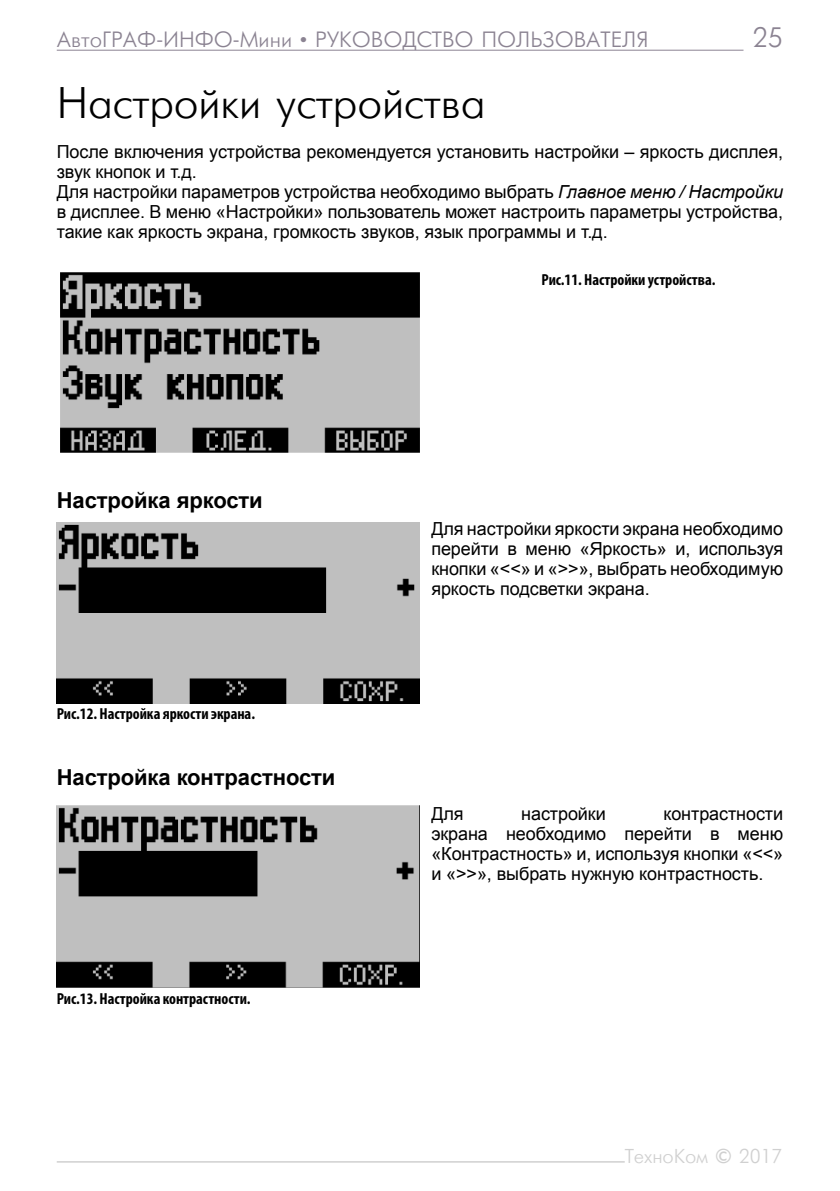
<style>
.page{position:relative;width:840px;height:1191px;background:#fff}
.page>*{position:absolute;margin:0;border:0;box-sizing:border-box;transform-origin:0 0}
.t1{font:44px "Futuris Cyrillic";letter-spacing:-.005em;color:#000}
.t2{font:28px "Futuris Cyrillic";color:#8b8392}
.t3{font:22px "Futuris Cyrillic";color:#8b8392}
.t4{font:700 22px "Arial";letter-spacing:-.005em;color:#000}
.t5{font:20px "Futuris Cyrillic";letter-spacing:-.005em;color:#d0d0d0}
.t6{font:18px/20px "Arial";letter-spacing:-.005em;color:#000;text-align:justify}
.t7{font:700 condensed 16px "Myriad Pro";letter-spacing:-.005em;color:#000}
.s1{font-style:italic}
</style>
<div class="page">
<hr style="left:57px;top:50px;width:686px;height:1px;background:#8b8392">
<hr style="left:57px;top:1161px;width:567px;height:1px;background:#d0d0d0">
<img style="left:61px;top:273px;width:359px;height:179px">
<img style="left:57px;top:522px;width:363px;height:181px">
<img style="left:57px;top:805px;width:363px;height:182px">
<p class="t3" style="left:57px;top:28px;width:593px">АвтоГРАФ-ИНФО-Мини • РУКОВОДСТВО ПОЛЬЗОВАТЕЛЯ</p>
<h2 class="t2" style="left:752px;top:23px;width:32px">25</h2>
<h1 class="t1" style="left:57px;top:80px;width:430px">Настройки устройства</h1>
<p class="t6" style="left:57px;top:142px;width:727px;text-align:left">После включения устройства рекомендуется установить настройки – яркость дисплея, звук кнопок и т.д.<br>Для настройки параметров устройства необходимо выбрать <span class="s1">Главное меню / Настройки </span>в дисплее. В меню «Настройки» пользователь может настроить параметры устройства, такие как яркость экрана, громкость звуков, язык программы и т.д.</p>
<p class="t7" style="left:541px;top:270px;width:175px">Рис.11. Настройки устройства.</p>
<p class="t4" style="left:57px;top:485px;width:207px">Настройка яркости</p>
<p class="t7" style="left:57px;top:703px;width:200px">Рис.12. Настройка яркости экрана.</p>
<p class="t4" style="left:57px;top:763px;width:280px">Настройка контрастности</p>
<p class="t7" style="left:57px;top:988px;width:195px">Рис.13. Настройка контрастности.</p>
<p class="t6" style="left:431px;top:519px;width:353px">Для настройки яркости экрана необходимо перейти в меню «Яркость» и, используя кнопки «&lt;&lt;» и «&gt;&gt;», выбрать необходимую яркость подсветки экрана.</p>
<p class="t6" style="left:431px;top:803px;width:34px">Для</p>
<p class="t6" style="left:521px;top:803px;width:86px">настройки</p>
<p class="t6" style="left:431px;top:803px;width:353px;text-indent:232px">контрастности экрана необходимо перейти в меню «Контрастность» и, используя кнопки «&lt;&lt;» и «&gt;&gt;», выбрать нужную контрастность.</p>
<p class="t5" style="left:624px;top:1145px;width:159px">ТехноКом © 2017</p>
</div>
